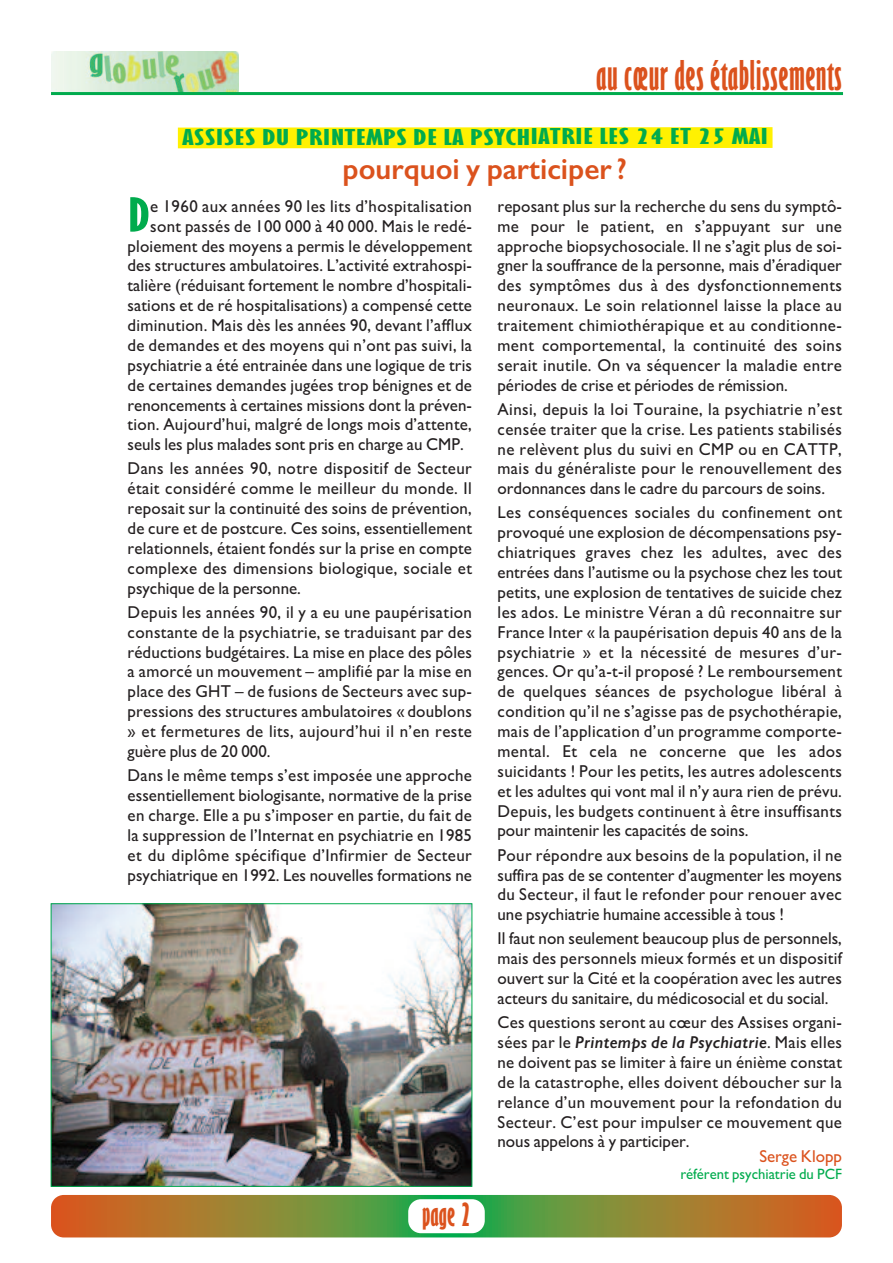
<style>
.page{position:relative;width:893px;height:1263px;background:#fff}
.page>*{position:absolute;margin:0;border:0;box-sizing:border-box;transform-origin:0 0}
.t1{font:700 extra-condensed 51.75px "Giltus D";color:#00ab4d;scale:1.5 1}
.t2{font:700 extra-condensed 45px "Giltus D";letter-spacing:.01em;color:#db521d}
.t3{font:700 extra-condensed 36px "Giltus D";color:#db521d}
.t4{font:600 30px "Gill Sans";color:#db521d}
.t5{font:700 extra-condensed 24px "Giltus D";color:#00ab4d;scale:2 1}
.t6{font:17.25px/19.8px "Gill Sans";letter-spacing:.005em;color:#231f20;text-align:justify}
.t7{font:17.25px "Gill Sans";letter-spacing:.025em;color:#231f20}
.t8{font:17.25px "Gill Sans";color:#db521d}
.t9{font:15px "Gill Sans";color:#00ab4d}
.s1{font-weight:600;font-style:italic}
</style>
<div class="page">
<img style="left:53px;top:906px;width:417px;height:278px">
<svg style="left:51px;top:1195px;width:791px;height:42px;background:#928334"></svg>
<div style="left:408px;top:1199px;width:77px;height:34px;background:#fff;border-radius:13px"></div>
<img style="left:51px;top:51px;width:187px;height:41px">
<hr style="left:51px;top:92px;width:792px;height:3px;background:#00ab4d">
<div style="left:178px;top:127px;width:594px;height:21px;background:#fff101"></div>
<h2 class="t2" style="left:596px;top:48px;width:247px">au cœur des établissements</h2>
<h3 class="t5" style="left:182px;top:122px;width:295px">ASSISESDUPRINTEMPSDE LAPSYCHIATRIE LES24ET25MAI</h3>
<h3 class="t4" style="left:343px;top:151px;width:286px">pourquoi y participer ?</h3>
<h1 class="t1" style="left:128px;top:184px;width:17px">D</h1>
<p class="t7" style="left:150px;top:196px;width:323px">e 1960 aux années 90 les lits d’hospitalisation</p>
<p class="t6" style="left:150px;top:216px;width:323px">sont passés de 100 000 à 40 000. Mais le redé-</p>
<p class="t6" style="left:128px;top:236px;width:346px">ploiement des moyens a permis le développement</p>
<p class="t6" style="left:128px;top:256px;width:346px">des structures ambulatoires. L’activité extrahospi-</p>
<p class="t6" style="left:128px;top:275px;width:346px">talière (réduisant fortement le nombre d’hospitali-</p>
<p class="t6" style="left:128px;top:295px;width:346px">sations et de ré hospitalisations) a compensé cette</p>
<p class="t6" style="left:128px;top:315px;width:346px">diminution. Mais dès les années 90, devant l’afflux</p>
<p class="t6" style="left:128px;top:335px;width:346px">de demandes et des moyens qui n’ont pas suivi, la</p>
<p class="t6" style="left:128px;top:355px;width:346px">psychiatrie a été entrainée dans une logique de tris</p>
<p class="t6" style="left:128px;top:375px;width:346px">de certaines demandes jugées trop bénignes et de</p>
<p class="t6" style="left:128px;top:395px;width:346px">renoncements à certaines missions dont la préven-</p>
<p class="t6" style="left:128px;top:415px;width:346px">tion. Aujourd’hui, malgré de longs mois d’attente,</p>
<p class="t6" style="left:128px;top:434px;width:338px">seuls les plus malades sont pris en charge au CMP.</p>
<p class="t6" style="left:128px;top:459px;width:346px">Dans les années 90, notre dispositif de Secteur était considéré comme le meilleur du monde. Il reposait sur la continuité des soins de prévention, de cure et de postcure. Ces soins, essentiellement relationnels, étaient fondés sur la prise en compte complexe des dimensions biologique, sociale et psychique de la personne.</p>
<p class="t6" style="left:128px;top:602px;width:346px">Depuis les années 90, il y a eu une paupérisation constante de la psychiatrie, se traduisant par des réductions budgétaires. La mise en place des pôles a amorcé un mouvement – amplifié par la mise en place des GHT – de fusions de Secteurs avec sup&shy;pressions des structures ambulatoires « doublons » et fermetures de lits, aujourd’hui il n’en reste guère plus de 20 000.</p>
<p class="t6" style="left:128px;top:765px;width:346px">Dans le même temps s’est imposée une approche essentiellement biologisante, normative de la prise en charge. Elle a pu s’imposer en partie, du fait de la suppression de l’Internat en psychiatrie en 1985 et du diplôme spécifique d’Infirmier de Secteur psychiatrique en 1992. Les nouvelles formations ne</p>
<h3 class="t3" style="left:422px;top:1193px;width:50px">page2</h3>
<p class="t6" style="left:497px;top:196px;width:346px">reposant plus sur la recherche du sens du symptô&shy;me pour le patient, en s’appuyant sur une approche biopsychosociale. Il ne s’agit plus de soi&shy;gner la souffrance de la personne, mais d’éradiquer des symptômes dus à des dysfonctionnements neuronaux. Le soin relationnel laisse la place au traitement chimiothérapique et au conditionne&shy;ment comportemental, la continuité des soins serait inutile. On va séquencer la maladie entre périodes de crise et périodes de rémission.</p>
<p class="t6" style="left:497px;top:399px;width:346px">Ainsi, depuis la loi Touraine, la psychiatrie n’est censée traiter que la crise. Les patients stabilisés ne relèvent plus du suivi en CMP ou en CATTP, mais du généraliste pour le renouvellement des ordonnances dans le cadre du parcours de soins.</p>
<p class="t6" style="left:497px;top:503px;width:346px">Les conséquences sociales du confinement ont provoqué une explosion de décompensations psy&shy;chiatriques graves chez les adultes, avec des entrées dans l’autisme ou la psychose chez les tout petits, une explosion de tentatives de suicide chez les ados. Le ministre Véran a dû reconnaitre sur France Inter « la paupérisation depuis 40 ans de la psychiatrie » et la nécessité de mesures d’ur&shy;gences. Or qu’a-t-il proposé ? Le remboursement de quelques séances de psychologue libéral à condition qu’il ne s’agisse pas de psychothérapie, mais de l’application d’un programme comporte&shy;mental. Et cela ne concerne que les ados suicidants ! Pour les petits, les autres adolescents et les adultes qui vont mal il n’y aura rien de prévu.<br>Depuis, les budgets continuent à être insuffisants pour maintenir les capacités de soins.</p>
<p class="t6" style="left:497px;top:845px;width:346px">Pour répondre aux besoins de la population, il ne suffira pas de se contenter d’augmenter les moyens du Secteur, il faut le refonder pour renouer avec une psychiatrie humaine accessible à tous !</p>
<p class="t6" style="left:497px;top:928px;width:346px">Il faut non seulement beaucoup plus de personnels, mais des personnels mieux formés et un dispositif ouvert sur la Cité et la coopération avec les autres acteurs du sanitaire, du médicosocial et du social.</p>
<p class="t6" style="left:497px;top:1012px;width:346px">Ces questions seront au cœur des Assises organi&shy;sées par le <span class="s1">Printemps de la Psychiatrie</span>. Mais elles ne doivent pas se limiter à faire un énième constat de la catastrophe, elles doivent déboucher sur la relance d’un mouvement pour la refondation du Secteur. C’est pour impulser ce mouvement que nous appelons à y participer.</p>
<p class="t8" style="left:759px;top:1146px;width:84px">Serge Klopp</p>
<p class="t9" style="left:680px;top:1165px;width:163px">référent psychiatrie du PCF</p>
</div>
